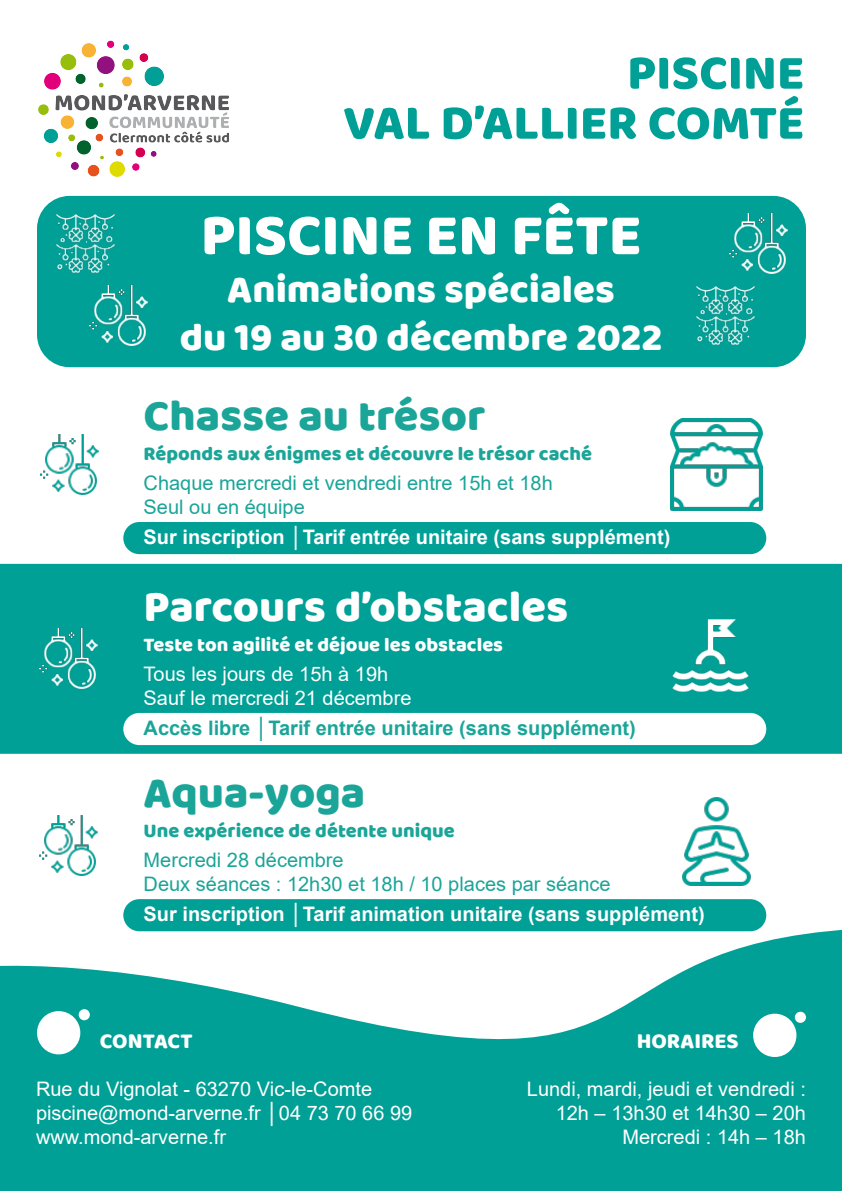
<style>
.page{position:relative;width:842px;height:1191px;background:#fff}
.page>*{position:absolute;margin:0;border:0;box-sizing:border-box;transform-origin:0 0}
.t1{font:60px "Baloo Tamma";color:#fff}
.t2{font:50px "Baloo Tamma";color:#00a096}
.t3{font:45px "Baloo Tamma";color:#1aa598}
.t4{font:45px "Baloo Tamma";color:#fff}
.t5{font:40px "Baloo Tamma";color:#fff}
.t6{font:22px "Baloo Tamma";color:#fff}
.t7{font:20px "Arial";color:#fff}
.t8{font:20px "Arial";color:#1aa598}
.t9{font:700 20px "Arial";color:#fff}
.t10{font:20px "Baloo Tamma";color:#1aa598}
.t11{font:700 20px "Arial";color:#1aa598}
.t12{font:20px "Baloo Tamma";color:#fff}
</style>
<div class="page">
<div style="left:123px;top:899px;width:643px;height:32px;background:#00a096;border-radius:16px"></div>
<div style="left:123px;top:522px;width:643px;height:32px;background:#00a096;border-radius:16px"></div>
<div style="left:0;top:564px;width:842px;height:190px;background:#00a096"></div>
<svg style="left:0;top:907px;width:842px;height:284px;fill:#00a096"></svg>
<img style="left:38px;top:40px;width:191px;height:137px">
<div style="left:37px;top:196px;width:769px;height:171px;background:#00a096;border-radius:33px"></div>
<div style="left:37px;top:1011px;width:43px;height:43px;background:#fff;border-radius:50%"></div>
<div style="left:79px;top:1009px;width:11px;height:11px;background:#fff;border-radius:50%"></div>
<div style="left:753px;top:1013px;width:43px;height:44px;background:#fff;border-radius:50%"></div>
<div style="left:795px;top:1011px;width:11px;height:12px;background:#fff;border-radius:50%"></div>
<img style="left:682px;top:797px;width:69px;height:89px">
<img style="left:670px;top:418px;width:93px;height:93px">
<img style="left:662px;top:608px;width:96px;height:96px">
<div style="left:123px;top:713px;width:643px;height:32px;background:#fff;border-radius:16px"></div>
<img style="left:40px;top:434px;width:59px;height:61px">
<img style="left:39px;top:815px;width:59px;height:61px">
<img style="left:36px;top:627px;width:64px;height:64px">
<img style="left:89px;top:285px;width:59px;height:61px">
<img style="left:56px;top:214px;width:59px;height:59px">
<img style="left:729px;top:213px;width:59px;height:61px">
<img style="left:696px;top:286px;width:59px;height:59px">
<p class="t2" style="left:627px;top:42px;width:179px">PISCINE</p>
<p class="t2" style="left:343px;top:92px;width:463px">VAL D’ALLIER COMTÉ</p>
<p class="t1" style="left:201px;top:198px;width:442px">PISCINE EN FÊTE</p>
<p class="t5" style="left:227px;top:265px;width:389px">Animations spéciales</p>
<p class="t5" style="left:180px;top:313px;width:484px">du 19 au 30 décembre 2022</p>
<p class="t3" style="left:144px;top:388px;width:343px">Chasse au trésor</p>
<p class="t10" style="left:144px;top:441px;width:450px">Réponds aux énigmes et découvre le trésor caché</p>
<p class="t8" style="left:144px;top:469px;width:411px">Chaque mercredi et vendredi entre 15h et 18h</p>
<p class="t8" style="left:144px;top:493px;width:163px">Seul ou en équipe</p>
<p class="t9" style="left:144px;top:523px;width:528px">Sur inscription │Tarif entrée unitaire (sans supplément)</p>
<p class="t4" style="left:144px;top:579px;width:426px">Parcours d’obstacles</p>
<p class="t12" style="left:144px;top:632px;width:361px">Teste ton agilité et déjoue les obstacles</p>
<p class="t7" style="left:144px;top:660px;width:246px">Tous les jours de 15h à 19h</p>
<p class="t7" style="left:144px;top:684px;width:269px">Sauf le mercredi 21 décembre</p>
<p class="t11" style="left:144px;top:714px;width:494px">Accès libre │Tarif entrée unitaire (sans supplément)</p>
<p class="t3" style="left:144px;top:765px;width:223px">Aqua-yoga</p>
<p class="t10" style="left:144px;top:818px;width:313px">Une expérience de détente unique</p>
<p class="t8" style="left:144px;top:846px;width:202px">Mercredi 28 décembre</p>
<p class="t8" style="left:144px;top:870px;width:468px">Deux séances : 12h30 et 18h / 10 places par séance</p>
<p class="t9" style="left:144px;top:900px;width:563px">Sur inscription │Tarif animation unitaire (sans supplément)</p>
<p class="t6" style="left:100px;top:1027px;width:94px">CONTACT</p>
<p class="t7" style="left:36px;top:1074px;width:338px">Rue du Vignolat - 63270 Vic-le-Comte</p>
<p class="t7" style="left:36px;top:1098px;width:378px">piscine@mond-arverne.fr │04 73 70 66 99</p>
<p class="t7" style="left:36px;top:1122px;width:192px">www.mond-arverne.fr</p>
<p class="t6" style="left:637px;top:1027px;width:104px">HORAIRES</p>
<p class="t7" style="left:527px;top:1074px;width:281px">Lundi, mardi, jeudi et vendredi :</p>
<p class="t7" style="left:556px;top:1098px;width:252px">12h – 13h30 et 14h30 – 20h</p>
<p class="t7" style="left:622px;top:1122px;width:185px">Mercredi : 14h – 18h</p>
</div>
